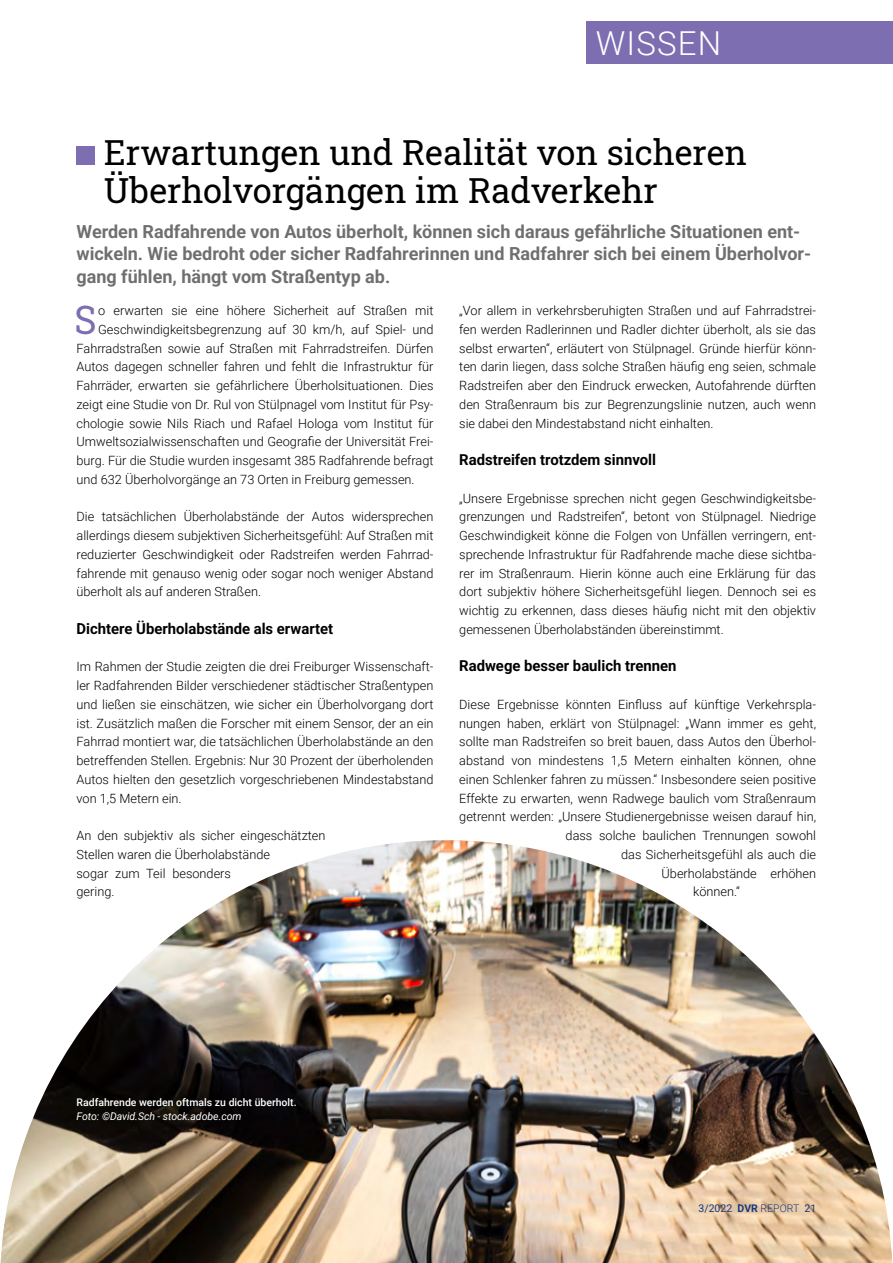
<style>
.page{position:relative;width:893px;height:1263px;background:#fff}
.page>*{position:absolute;margin:0;border:0;box-sizing:border-box;transform-origin:0 0}
.t1{font:39.15px "Roboto Slab";color:#7c6eb0;scale:.96 1}
.t2{font:34.5px/37.5px "Roboto Slab";color:#000}
.t3{font:300 33px "Roboto";letter-spacing:.035em;color:#fff}
.t4{font:700 18px/22.5px "Roboto";color:#706f6f}
.t5{font:700 15px "Roboto";color:#000}
.t6{font:300 12.75px/18.8px "Roboto";color:#000;text-align:justify}
.t7{font:500 10.5px "Roboto";color:#fff}
.t8{font:italic 10.5px "Roboto";color:#fff}
.t9{font:10.5px "Roboto";color:#14387f}
.s1{font-weight:700}
.s2{font-weight:300}
</style>
<div class="page">
<div style="left:77px;top:146px;width:18px;height:19px;background:#7c6eb0"></div>
<div style="left:587px;top:21px;width:306px;height:43px;background:#7c6eb0"></div>
<img style="left:1px;top:840px;width:891px;height:423px">
<h3 class="t3" style="left:596px;top:20px;width:127px">WISSEN</h3>
<h2 class="t2" style="left:104px;top:133px;width:645px">Erwartungen und Realität von sicheren<br>Überholvorgängen im Radverkehr</h2>
<h3 class="t4" style="left:77px;top:219px;width:736px">Werden Radfahrende von Autos überholt, können sich daraus gefährliche Situationen ent&shy;wickeln. Wie bedroht oder sicher Radfahrerinnen und Radfahrer sich bei einem Überholvor&shy;gang fühlen, hängt vom Straßentyp ab.</h3>
<h1 class="t1" style="left:74px;top:293px;width:25px">S</h1>
<p class="t6" style="left:98px;top:301px;width:337px">o erwarten sie eine höhere Sicherheit auf Straßen mit</p>
<p class="t6" style="left:459px;top:301px;width:358px">„Vor allem in verkehrsberuhigten Straßen und auf Fahrradstrei&shy;fen werden Radlerinnen und Radler dichter überholt, als sie das selbst erwarten“, erläutert von Stülpnagel. Gründe hierfür könn&shy;ten darin liegen, dass solche Straßen häufig eng seien, schmale Radstreifen aber den Eindruck erwecken, Autofahrende dürften den Straßenraum bis zur Begrenzungslinie nutzen, auch wenn sie dabei den Mindestabstand nicht einhalten.</p>
<p class="t5" style="left:459px;top:449px;width:198px">Radstreifen trotzdem sinnvoll</p>
<p class="t6" style="left:459px;top:488px;width:358px">„Unsere Ergebnisse sprechen nicht gegen Geschwindigkeitsbe&shy;grenzungen und Radstreifen“, betont von Stülpnagel. Niedrige Geschwindigkeit könne die Folgen von Unfällen verringern, ent&shy;sprechende Infrastruktur für Radfahrende mache diese sichtba&shy;rer im Straßenraum. Hierin könne auch eine Erklärung für das dort subjektiv höhere Sicherheitsgefühl liegen. Dennoch sei es wichtig zu erkennen, dass dieses häufig nicht mit den objektiv gemessenen Überholabständen übereinstimmt.</p>
<p class="t5" style="left:459px;top:655px;width:219px">Radwege besser baulich trennen</p>
<p class="t6" style="left:459px;top:694px;width:358px">Diese Ergebnisse könnten Einfluss auf künftige Verkehrspla-</p>
<p class="t6" style="left:459px;top:713px;width:358px">nungen haben, erklärt von Stülpnagel: „Wann immer es geht,</p>
<p class="t6" style="left:459px;top:732px;width:358px">sollte man Radstreifen so breit bauen, dass Autos den Überhol-</p>
<p class="t6" style="left:459px;top:751px;width:358px">abstand von mindestens 1,5 Metern einhalten können, ohne</p>
<p class="t6" style="left:459px;top:769px;width:358px">einen Schlenker fahren zu müssen.“ Insbesondere seien positive</p>
<p class="t6" style="left:459px;top:788px;width:358px">Effekte zu erwarten, wenn Radwege baulich vom Straßenraum</p>
<p class="t6" style="left:459px;top:807px;width:358px">getrennt werden: „Unsere Studienergebnisse weisen darauf hin,</p>
<p class="t6" style="left:566px;top:826px;width:252px">dass solche baulichen Trennungen sowohl</p>
<p class="t6" style="left:621px;top:844px;width:197px">das Sicherheitsgefühl als auch die</p>
<p class="t6" style="left:662px;top:863px;width:156px">Überholabstände erhöhen</p>
<p class="t6" style="left:693px;top:882px;width:48px">können.“</p>
<p class="t6" style="left:98px;top:319px;width:337px">Geschwindigkeitsbegrenzung auf 30 km/h, auf Spiel- und</p>
<p class="t6" style="left:77px;top:338px;width:358px">Fahrradstraßen sowie auf Straßen mit Fahrradstreifen. Dürfen</p>
<p class="t6" style="left:77px;top:357px;width:358px">Autos dagegen schneller fahren und fehlt die Infrastruktur für</p>
<p class="t6" style="left:77px;top:376px;width:359px">Fahrräder, erwarten sie gefährlichere Überholsituationen. Dies</p>
<p class="t6" style="left:77px;top:394px;width:358px">zeigt eine Studie von Dr. Rul von Stülpnagel vom Institut für Psy-</p>
<p class="t6" style="left:77px;top:413px;width:358px">chologie sowie Nils Riach und Rafael Hologa vom Institut für</p>
<p class="t6" style="left:77px;top:432px;width:359px">Umweltsozialwissenschaften und Geografie der Universität Frei-</p>
<p class="t6" style="left:77px;top:451px;width:358px">burg. Für die Studie wurden insgesamt 385 Radfahrende befragt</p>
<p class="t6" style="left:77px;top:469px;width:340px">und 632 Überholvorgänge an 73 Orten in Freiburg gemessen.</p>
<p class="t6" style="left:77px;top:507px;width:359px">Die tatsächlichen Überholabstände der Autos widersprechen allerdings diesem subjektiven Sicherheitsgefühl: Auf Straßen mit reduzierter Geschwindigkeit oder Radstreifen werden Fahrrad&shy;fahrende mit genauso wenig oder sogar noch weniger Abstand überholt als auf anderen Straßen.</p>
<p class="t5" style="left:77px;top:618px;width:258px">Dichtere Überholabstände als erwartet</p>
<p class="t6" style="left:77px;top:657px;width:359px">Im Rahmen der Studie zeigten die drei Freiburger Wissenschaft&shy;ler Radfahrenden Bilder verschiedener städtischer Straßentypen und ließen sie einschätzen, wie sicher ein Überholvorgang dort ist. Zusätzlich maßen die Forscher mit einem Sensor, der an ein Fahrrad montiert war, die tatsächlichen Überholabstände an den betreffenden Stellen. Ergebnis: Nur 30 Prozent der überholenden Autos hielten den gesetzlich vorgeschriebenen Mindestabstand von 1,5 Metern ein.</p>
<p class="t6" style="left:77px;top:826px;width:250px;text-align:left">An den subjektiv als sicher eingeschätzten<br>Stellen waren die Überholabstände<br>sogar zum Teil besonders<br>gering.</p>
<p class="t7" style="left:77px;top:1095px;width:222px">Radfahrende werden oftmals zu dicht überholt.</p>
<p class="t8" style="left:77px;top:1108px;width:166px">Foto: ©David.Sch - stock.adobe.com</p>
<p class="t9" style="left:698px;top:1201px;width:119px">3/2022 <span class="s1">DVR</span> <span class="s2">REPORT</span> 21</p>
</div>
